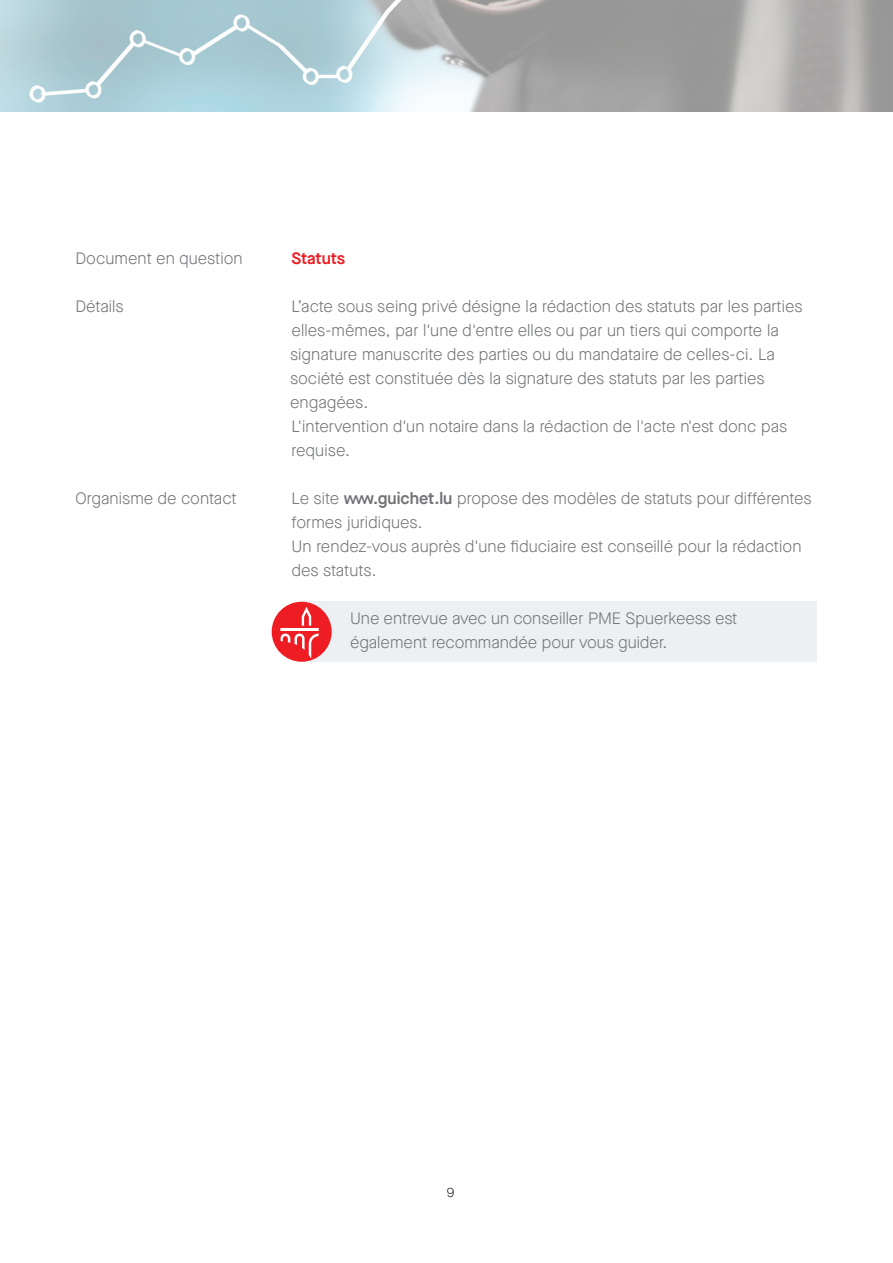
<style>
.page{position:relative;width:893px;height:1263px;background:#fff}
.page>*{position:absolute;margin:0;border:0;box-sizing:border-box;transform-origin:0 0}
.t1{font:300 16.5px/24px "Maison Neue";letter-spacing:.005em;color:#717275}
.t2{font:600 16.5px "Maison Neue";letter-spacing:-.005em;color:#ee1d23}
.t3{font:300 13.5px "Maison Neue";color:#231f20}
.s1{font-weight:600}
</style>
<div class="page">
<div style="left:302px;top:602px;width:514px;height:60px;background:#edf0f2"></div>
<div style="left:272px;top:602px;width:60px;height:60px;background:#ee1d23;border-radius:50%"></div>
<svg style="left:302px;top:607px;width:9px;height:19px"></svg>
<hr style="left:280px;top:629px;width:39px;height:2px;background:#fff">
<svg style="left:280px;top:633px;width:39px;height:25px"></svg>
<img style="left:0;top:0;width:893px;height:112px">
<p class="t1" style="left:75px;top:247px;width:169px">Document en question</p>
<p class="t2" style="left:291px;top:247px;width:55px">Statuts</p>
<p class="t1" style="left:75px;top:295px;width:50px">Détails</p>
<p class="t1" style="left:290px;top:295px;width:514px">L’acte sous seing privé désigne la rédaction des statuts par les parties elles-mêmes, par l'une d'entre elles ou par un tiers qui comporte la signature manuscrite des parties ou du mandataire de celles-ci. La société est constituée dès la signature des statuts par les parties engagées.</p>
<p class="t1" style="left:291px;top:415px;width:497px">L'intervention d'un notaire dans la rédaction de l'acte n'est donc pas requise.</p>
<p class="t1" style="left:75px;top:487px;width:163px">Organisme de contact</p>
<p class="t1" style="left:291px;top:487px;width:522px">Le site <span class="s1">www.guichet.lu</span> propose des modèles de statuts pour différentes formes juridiques.</p>
<p class="t1" style="left:291px;top:535px;width:512px">Un rendez-vous auprès d'une fiduciaire est conseillé pour la rédaction des statuts.</p>
<p class="t1" style="left:350px;top:607px;width:389px">Une entrevue avec un conseiller PME Spuerkeess est également recommandée pour vous guider.</p>
<p class="t3" style="left:447px;top:1183px;width:9px">9</p>
</div>
